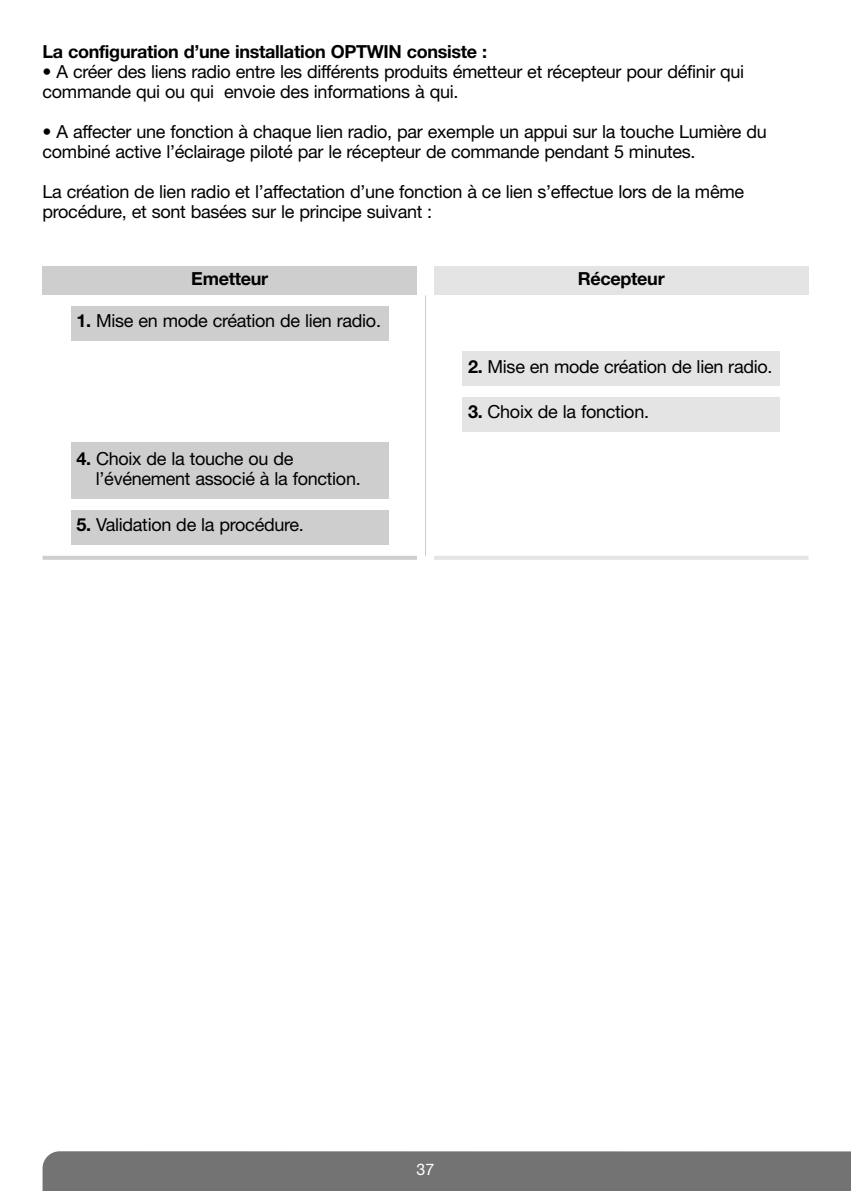
<style>
.page{position:relative;width:851px;height:1191px;background:#fff}
.page>*{position:absolute;margin:0;border:0;box-sizing:border-box;transform-origin:0 0}
.t1{font:18px/20px "Helvetica Neue LT Com";letter-spacing:-.015em;color:#000}
.t2{font:700 18px "Helvetica Neue LT Com";letter-spacing:-.015em;color:#000}
.t3{font:16px "Helvetica Neue LT Com";color:#fff}
.s1{font-weight:700}
</style>
<div class="page">
<div style="left:43px;top:1151px;width:807px;height:40px;background:#737373"></div>
<div style="left:43px;top:266px;width:374px;height:29px;background:#cecece"></div>
<div style="left:434px;top:266px;width:374px;height:29px;background:#e4e4e4"></div>
<hr style="left:425px;top:295px;width:1px;height:261px;background:#cecece">
<div style="left:71px;top:306px;width:317px;height:34px;background:#cecece"></div>
<div style="left:462px;top:351px;width:318px;height:35px;background:#e4e4e4"></div>
<div style="left:462px;top:397px;width:318px;height:34px;background:#e4e4e4"></div>
<div style="left:71px;top:442px;width:317px;height:57px;background:#cecece"></div>
<div style="left:71px;top:510px;width:317px;height:34px;background:#cecece"></div>
<hr style="left:43px;top:556px;width:374px;height:4px;background:#cecece">
<hr style="left:434px;top:556px;width:374px;height:4px;background:#e4e4e4">
<p class="t2" style="left:43px;top:42px;width:446px">La configuration d’une installation OPTWIN consiste :</p>
<p class="t1" style="left:43px;top:62px;width:703px">• A créer des liens radio entre les différents produits émetteur et récepteur pour définir qui commande qui ou qui envoie des informations à qui.</p>
<p class="t1" style="left:43px;top:122px;width:725px">• A affecter une fonction à chaque lien radio, par exemple un appui sur la touche Lumière du combiné active l’éclairage piloté par le récepteur de commande pendant 5 minutes.</p>
<p class="t1" style="left:43px;top:182px;width:703px">La création de lien radio et l’affectation d’une fonction à ce lien s’effectue lors de la même procédure, et sont basées sur le principe suivant :</p>
<p class="t2" style="left:191px;top:268px;width:78px">Emetteur</p>
<p class="t2" style="left:577px;top:268px;width:88px">Récepteur</p>
<p class="t1" style="left:77px;top:311px;width:306px"><span class="s1">1.</span> Mise en mode création de lien radio.</p>
<p class="t1" style="left:468px;top:356px;width:306px"><span class="s1">2.</span> Mise en mode création de lien radio.</p>
<p class="t1" style="left:468px;top:401px;width:182px"><span class="s1">3.</span> Choix de la fonction.</p>
<p class="t1" style="left:96px;top:448px;width:266px;text-indent:-19px"><span class="s1">4.</span> Choix de la touche ou de l’événement associé à la fonction.</p>
<p class="t1" style="left:77px;top:515px;width:229px"><span class="s1">5.</span> Validation de la procédure.</p>
<p class="t3" style="left:416px;top:1159px;width:19px">37</p>
</div>
